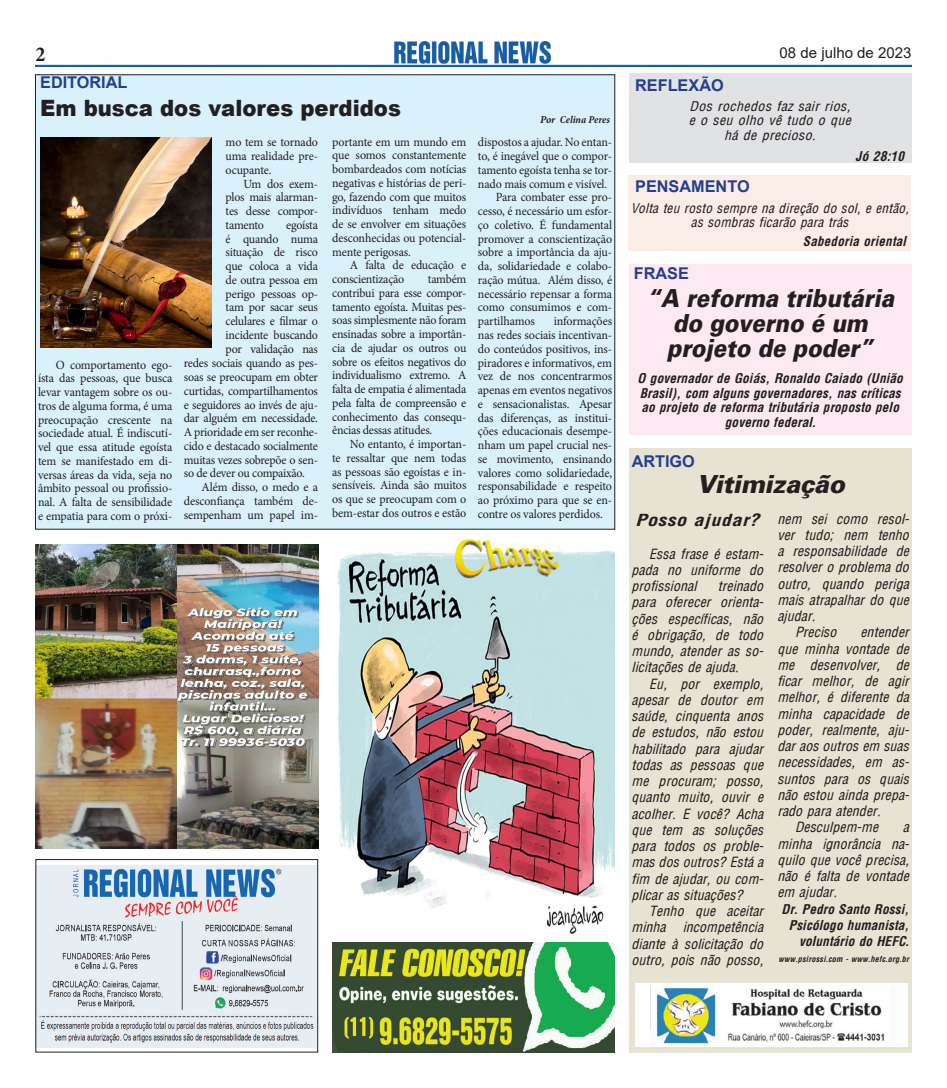
<style>
.page{position:relative;width:947px;height:1088px;background:#fff}
.page>*{position:absolute;margin:0;border:0;box-sizing:border-box;transform-origin:0 0}
.t1{font:italic 25px/25px "USA Black";color:#231f20;text-align:center;scale:.87 1}
.t2{font:italic 25px "USA Black";color:#231f20;scale:.96 1}
.t3{font:900 22.5px "Arial";color:#231f20;scale:.94 1}
.t4{font:700 condensed 21.25px "Minion Pro";color:#231f20}
.t5{font:700 16.25px "Arial";color:#253f8e}
.t6{font:italic 700 condensed 16.25px "Arena";letter-spacing:.03em;color:#231f20;scale:1.22 1}
.t7{font:15px "Arial";color:#231f20}
.t8{font:italic condensed 13.75px/16.2px "Arena";letter-spacing:.01em;color:#231f20;text-align:justify}
.t9{font:italic 700 condensed 13.12px/14.4px "Arena";letter-spacing:.01em;color:#231f20;text-align:center}
.t10{font:italic condensed 13.12px/14.4px "Arena";letter-spacing:.02em;color:#231f20;text-align:center}
.t11{font:italic condensed 13.12px "Arena";letter-spacing:.02em;color:#231f20;scale:1.06 1}
.t12{font:12.5px/13.8px "Minion Pro";letter-spacing:-.02em;color:#231f20;text-align:justify;scale:.96 1}
.t13{font:italic 700 condensed 10.62px "Minion Pro";letter-spacing:-.005em;color:#231f20}
.t14{font:italic 700 condensed 8.12px "Arena";letter-spacing:.03em;color:#231f20}
.s1{font-stretch:normal}
</style>
<div class="page">
<div style="left:35px;top:75px;width:579px;height:454px;background:#d9f1fb"></div>
<div style="left:628px;top:448px;width:283px;height:604px;background:#e7e3d2"></div>
<div style="left:628px;top:264px;width:283px;height:171px;background:#fce9f1"></div>
<div style="left:628px;top:175px;width:282px;height:76px;background:#faede6"></div>
<div style="left:628px;top:73px;width:283px;height:89px;background:#e1e2e4"></div>
<img style="left:35px;top:42px;width:876px;height:25px">
<img style="left:37px;top:865px;width:279px;height:182px">
<div style="left:35px;top:859px;width:283px;height:193px;border:1px solid #231f20"></div>
<div style="left:635px;top:983px;width:272px;height:64px;background:#fff"></div>
<img style="left:650px;top:985px;width:234px;height:59px">
<img style="left:332px;top:942px;width:282px;height:110px">
<img style="left:337px;top:551px;width:277px;height:382px">
<img style="left:451px;top:528px;width:109px;height:68px">
<img style="left:40px;top:137px;width:171px;height:211px">
<img style="left:35px;top:544px;width:283px;height:305px">
<p class="t4" style="left:35px;top:39px;width:11px">2</p>
<p class="t7" style="left:779px;top:43px;width:133px">08 de julho de 2023</p>
<p class="t5" style="left:40px;top:71px;width:89px">EDITORIAL</p>
<p class="t5" style="left:635px;top:74px;width:90px">REFLEXÃO</p>
<p class="t3" style="left:40px;top:92px;width:385px">Em busca dos valores perdidos</p>
<p class="t12" style="left:38px;top:358px;width:141px;text-indent:18px">O comportamento ego&shy;ísta das pessoas, que busca levar vantagem sobre os ou&shy;tros de alguma forma, é uma preocupação crescente na sociedade atual. É indiscutí&shy;vel que essa atitude egoísta tem se manifestado em di&shy;versas áreas da vida, seja no âmbito pessoal ou profissio&shy;nal. A falta de sensibilidade e empatia para com o próxi-</p>
<p class="t12" style="left:225px;top:136px;width:98px">mo tem se tornado uma realidade pre&shy;ocupante.</p>
<p class="t12" style="left:225px;top:177px;width:98px;text-indent:18px">Um dos exem&shy;plos mais alarman&shy;tes desse compor&shy;tamento</p>
<p class="t12" style="left:286px;top:218px;width:34px">egoísta</p>
<p class="t12" style="left:225px;top:232px;width:98px">é quando numa</p>
<p class="t12" style="left:225px;top:246px;width:98px">situação de risco</p>
<p class="t12" style="left:225px;top:259px;width:98px">que coloca a vida</p>
<p class="t12" style="left:225px;top:273px;width:98px">de outra pessoa em</p>
<p class="t12" style="left:225px;top:287px;width:98px">perigo pessoas op-</p>
<p class="t12" style="left:225px;top:301px;width:98px">tam por sacar seus</p>
<p class="t12" style="left:225px;top:314px;width:98px">celulares e filmar o</p>
<p class="t12" style="left:225px;top:328px;width:98px">incidente buscando</p>
<p class="t12" style="left:225px;top:342px;width:98px">por validação nas</p>
<p class="t12" style="left:184px;top:357px;width:141px">redes sociais quando as pes-</p>
<p class="t12" style="left:184px;top:370px;width:141px">soas se preocupam em obter</p>
<p class="t12" style="left:184px;top:384px;width:141px">curtidas, compartilhamentos</p>
<p class="t12" style="left:184px;top:398px;width:141px">e seguidores ao invés de aju-</p>
<p class="t12" style="left:184px;top:412px;width:141px">dar alguém em necessidade.</p>
<p class="t12" style="left:184px;top:425px;width:141px">A prioridade em ser reconhe-</p>
<p class="t12" style="left:184px;top:439px;width:141px">cido e destacado socialmente</p>
<p class="t12" style="left:184px;top:453px;width:141px">muitas vezes sobrepõe o sen-</p>
<p class="t12" style="left:184px;top:467px;width:127px">so de dever ou compaixão.</p>
<p class="t12" style="left:184px;top:480px;width:141px;text-indent:18px">Além disso, o medo e a desconfiança também de&shy;sempenham um papel im-</p>
<p class="t12" style="left:332px;top:135px;width:141px">portante em um mundo em que somos constantemente bombardeados com notícias negativas e histórias de peri&shy;go, fazendo com que muitos indivíduos tenham medo de se envolver em situações desconhecidas ou potencial&shy;mente perigosas.</p>
<p class="t12" style="left:332px;top:259px;width:141px;text-indent:18px">A falta de educação e conscientização</p>
<p class="t12" style="left:332px;top:272px;width:141px;text-indent:96px">também contribui para esse compor&shy;tamento egoísta. Muitas pes&shy;soas simplesmente não foram ensinadas sobre a importân&shy;cia de ajudar os outros ou sobre os efeitos negativos do individualismo extremo. A falta de empatia é alimentada pela falta de compreensão e conhecimento das consequ&shy;ências dessas atitudes.</p>
<p class="t12" style="left:332px;top:437px;width:141px;text-indent:18px">No entanto, é importan&shy;te ressaltar que nem todas as pessoas são egoístas e in&shy;sensíveis. Ainda são muitos os que se preocupam com o bem-estar dos outros e estão</p>
<p class="t13" style="left:539px;top:112px;width:71px"><span class="s1">Por</span> Celina Peres</p>
<p class="t12" style="left:477px;top:136px;width:141px">dispostos a ajudar. No entan&shy;to, é inegável que o compor&shy;tamento egoísta tenha se tor&shy;nado mais comum e visível.</p>
<p class="t12" style="left:477px;top:191px;width:141px;text-indent:18px">Para combater esse pro&shy;cesso, é necessário um esfor&shy;ço coletivo. É fundamental promover a conscientização sobre a importância da aju&shy;da, solidariedade e colabo&shy;ração mútua. Além disso, é necessário repensar a forma como consumimos e com&shy;partilhamos</p>
<p class="t12" style="left:477px;top:314px;width:141px;text-indent:76px">informações nas redes sociais incentivan&shy;do conteúdos positivos, ins&shy;piradores e informativos, em vez de nos concentrarmos apenas em eventos negativos e sensacionalistas. Apesar das diferenças, as institui&shy;ções educacionais desempe&shy;nham um papel crucial nes&shy;se movimento, ensinando valores como solidariedade, responsabilidade e respeito ao próximo para que se en&shy;contre os valores perdidos.</p>
<p class="t11" style="left:689px;top:99px;width:153px">Dos rochedos faz sair rios,</p>
<p class="t11" style="left:688px;top:113px;width:154px">e o seu olho vê tudo o que</p>
<p class="t11" style="left:723px;top:127px;width:88px">há de precioso.</p>
<p class="t5" style="left:635px;top:175px;width:116px">PENSAMENTO</p>
<p class="t9" style="left:855px;top:149px;width:50px">Jó 28:10</p>
<p class="t10" style="left:630px;top:201px;width:279px">Volta teu rosto sempre na direção do sol, e então, as sombras ficarão para trás</p>
<p class="t5" style="left:633px;top:262px;width:57px">FRASE</p>
<p class="t9" style="left:802px;top:234px;width:105px">Sabedoria oriental</p>
<p class="t1" style="left:646px;top:285px;width:286px">“A reforma tributária do governo é um projeto de poder”</p>
<p class="t9" style="left:637px;top:371px;width:267px">O governador de Goiás, Ronaldo Caiado (União Brasil), com alguns governadores, nas críticas ao projeto de reforma tributária proposto pelo governo federal.</p>
<p class="t5" style="left:631px;top:450px;width:65px">ARTIGO</p>
<p class="t2" style="left:696px;top:469px;width:155px">Vitimização</p>
<p class="t6" style="left:635px;top:511px;width:103px">Posso ajudar?</p>
<p class="t8" style="left:631px;top:546px;width:133px;text-indent:18px">Essa frase é estam&shy;pada no uniforme do profissional</p>
<p class="t8" style="left:631px;top:578px;width:133px;text-indent:86px">treinado para oferecer orienta&shy;ções específicas, não é obrigação, de todo mundo, atender as so&shy;licitações de ajuda.</p>
<p class="t8" style="left:631px;top:676px;width:133px;text-indent:18px">Eu, por exemplo, apesar de doutor em saúde, cinquenta anos de estudos, não estou habilitado para ajudar todas as pessoas que me procuram; posso, quanto muito, ouvir e acolher. E você? Acha que tem as soluções para todos os proble&shy;mas dos outros? Está a fim de ajudar, ou com&shy;plicar as situações?</p>
<p class="t8" style="left:631px;top:903px;width:133px;text-indent:18px">Tenho que aceitar minha incompetência diante à solicitação do outro, pois não posso,</p>
<p class="t8" style="left:777px;top:511px;width:133px">nem sei como resol&shy;ver tudo; nem tenho a responsabilidade de resolver o problema do outro, quando periga mais atrapalhar do que ajudar.</p>
<p class="t8" style="left:794px;top:624px;width:43px">Preciso</p>
<p class="t8" style="left:777px;top:624px;width:133px;text-indent:83px">entender que minha vontade de me desenvolver, de ficar melhor, de agir melhor, é diferente da minha capacidade de poder, realmente, aju&shy;dar aos outros em suas necessidades, em as&shy;suntos para os quais não estou ainda prepa&shy;rado para atender.</p>
<p class="t8" style="left:794px;top:819px;width:85px">Desculpem-me</p>
<p class="t8" style="left:777px;top:819px;width:133px;text-indent:125px">a minha ignorância na&shy;quilo que você precisa, não é falta de vontade em ajudar.</p>
<p class="t9" style="left:781px;top:902px;width:129px">Dr. Pedro Santo Rossi,</p>
<p class="t9" style="left:788px;top:918px;width:121px">Psicólogo humanista,</p>
<p class="t9" style="left:798px;top:934px;width:111px">voluntário do HEFC.</p>
<p class="t14" style="left:778px;top:955px;width:132px">www.psirossi.com - www.hefc.org.br</p>
</div>
